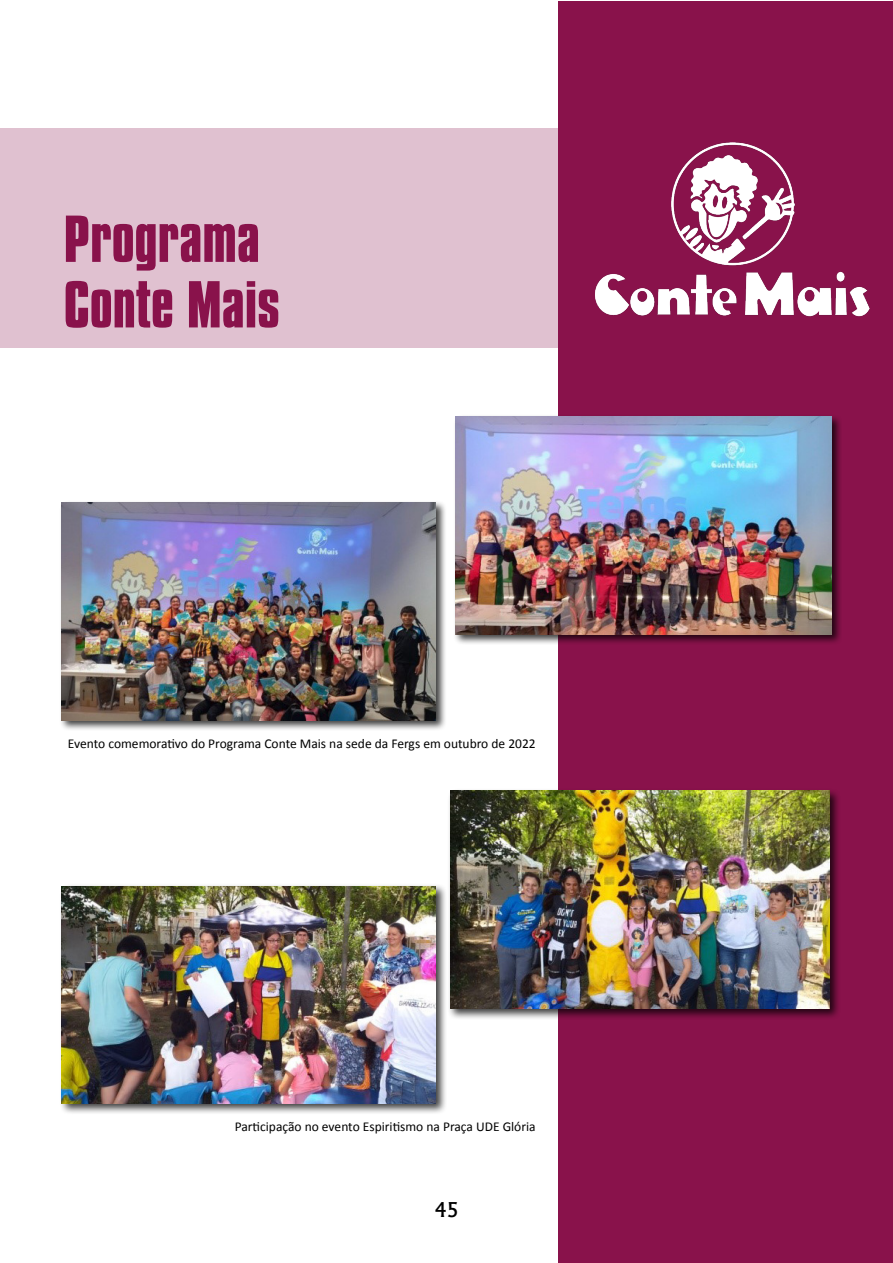
<style>
.page{position:relative;width:893px;height:1263px;background:#fff}
.page>*{position:absolute;margin:0;border:0;box-sizing:border-box;transform-origin:0 0}
.t1{font:700 57px "Compacta BT";color:#89124b}
.t2{font:500 19.5px "Albertus";color:#000}
.t3{font:13.5px "Calibri";color:#000}
</style>
<div class="page">
<div style="left:0;top:128px;width:892px;height:220px;background:#e0c1d0"></div>
<div style="left:559px;top:2px;width:334px;height:1261px;background:#89124b"></div>
<img style="left:595px;top:142px;width:275px;height:175px">
<div style="left:454px;top:415px;width:388px;height:230px;background:#000;opacity:.75"></div>
<img style="left:456px;top:417px;width:375px;height:217px">
<div style="left:59px;top:500px;width:388px;height:231px;background:#000;opacity:.75"></div>
<img style="left:62px;top:503px;width:374px;height:217px">
<div style="left:59px;top:883px;width:388px;height:232px;background:#000;opacity:.75"></div>
<img style="left:62px;top:886px;width:374px;height:217px">
<div style="left:448px;top:788px;width:393px;height:232px;background:#000;opacity:.75"></div>
<img style="left:450px;top:791px;width:379px;height:217px">
<p class="t1" style="left:64px;top:204px;width:198px">Programa</p>
<p class="t1" style="left:64px;top:270px;width:218px">Conte Mais</p>
<p class="t3" style="left:68px;top:735px;width:469px">Evento comemorativo do Programa Conte Mais na sede da Fergs em outubro de 2022</p>
<p class="t3" style="left:235px;top:1118px;width:302px">Participação no evento Espiritismo na Praça UDE Glória</p>
<h2 class="t2" style="left:434px;top:1198px;width:26px">45</h2>
</div>
